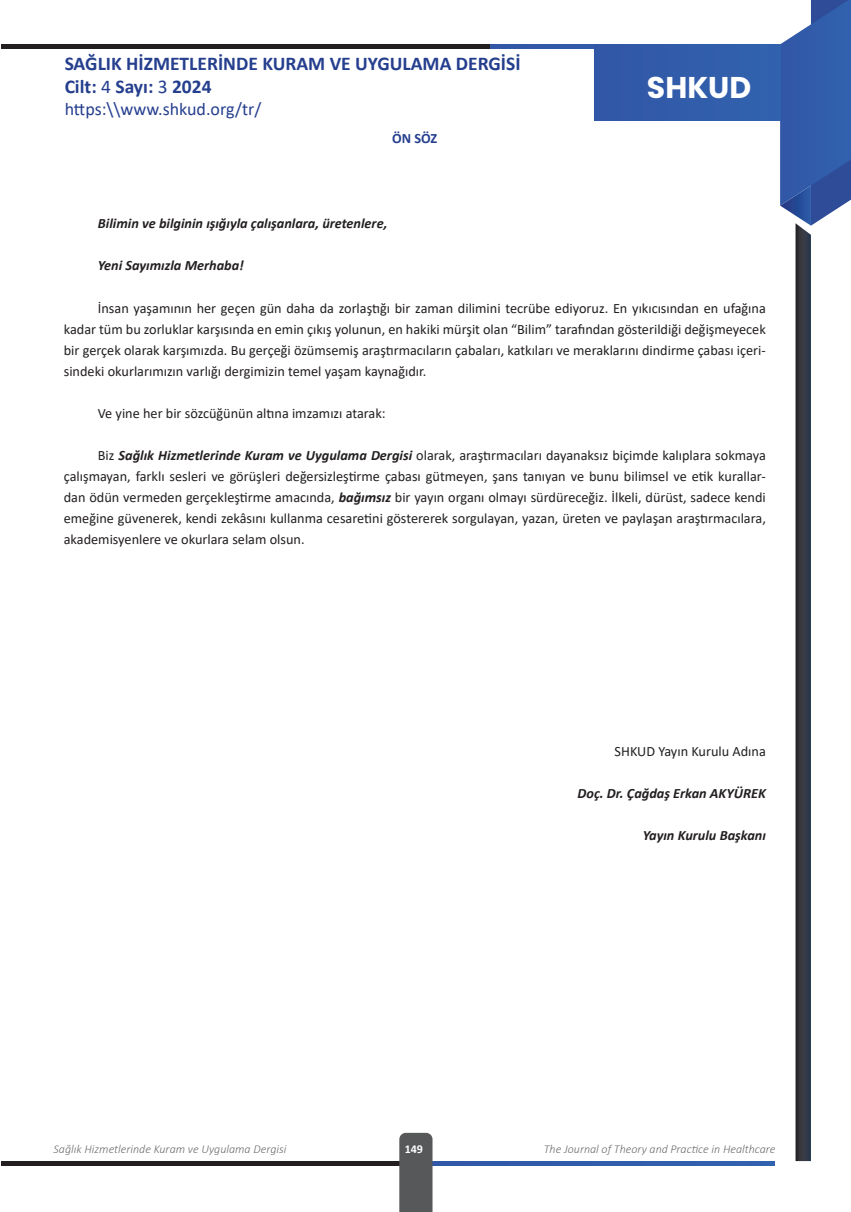
<style>
.page{position:relative;width:851px;height:1212px;background:#fff}
.page>*{position:absolute;margin:0;border:0;box-sizing:border-box;transform-origin:0 0}
.t1{font:700 30px "Poppins";color:#fff}
.t2{font:700 19.5px/22.5px "Calibri";color:#253f8e}
.t3{font:18px "Calibri";color:#253f8e}
.t4{font:14.25px/21px "Calibri";color:#231f20;text-align:justify}
.t5{font:italic 700 14.25px "Calibri";color:#231f20}
.t6{font:700 14.25px "Calibri";color:#253f8e}
.t7{font:italic 300 12px "Calibri";color:#6c6d70}
.t8{font:700 12px "Calibri";color:#fff}
.s1{font-weight:400}
.s2{font-weight:700;font-style:italic}
</style>
<div class="page">
<hr style="left:1px;top:1161px;width:415px;height:4px;background:#231f20">
<hr style="left:412px;top:1161px;width:362px;height:4px;background:#315daa">
<hr style="left:1px;top:45px;width:489px;height:4px;background:#231f20">
<hr style="left:490px;top:45px;width:290px;height:4px;background:#3159a7">
<div style="left:594px;top:45px;width:186px;height:76px;background:#315daa"></div>
<svg style="left:780px;top:0;width:70px;height:1161px"></svg>
<div style="left:399px;top:1133px;width:33px;height:79px;background:#57585a"></div>
<h2 class="t2" style="left:65px;top:52px;width:457px">SAĞLIK HİZMETLERİNDE KURAM VE UYGULAMA DERGİSİ<br>Cilt: <span class="s1">4</span> Sayı: <span class="s1">3</span> 2024</h2>
<p class="t3" style="left:65px;top:97px;width:198px">https:\\www.shkud.org/tr/</p>
<p class="t6" style="left:392px;top:128px;width:47px">ÖN SÖZ</p>
<h1 class="t1" style="left:646px;top:70px;width:106px">SHKUD</h1>
<p class="t5" style="left:98px;top:213px;width:291px">Bilimin ve bilginin ışığıyla çalışanlara, üretenlere,</p>
<p class="t5" style="left:98px;top:255px;width:147px">Yeni Sayımızla Merhaba!</p>
<p class="t4" style="left:64px;top:297px;width:703px;text-indent:34px">İnsan yaşamının her geçen gün daha da zorlaştığı bir zaman dilimini tecrübe ediyoruz. En yıkıcısından en ufağına kadar tüm bu zorluklar karşısında en emin çıkış yolunun, en hakiki mürşit olan “Bilim” tarafından gösterildiği değişmeyecek bir gerçek olarak karşımızda. Bu gerçeği özümsemiş araştırmacıların çabaları, katkıları ve meraklarını dindirme çabası içeri&shy;sindeki okurlarımızın varlığı dergimizin temel yaşam kaynağıdır.</p>
<p class="t4" style="left:98px;top:402px;width:289px">Ve yine her bir sözcüğünün altına imzamızı atarak:</p>
<p class="t4" style="left:64px;top:445px;width:703px;text-indent:34px">Biz <span class="s2">Sağlık Hizmetlerinde Kuram ve Uygulama Dergisi</span> olarak, araştırmacıları dayanaksız biçimde kalıplara sokmaya çalışmayan, farklı sesleri ve görüşleri değersizleştirme çabası gütmeyen, şans tanıyan ve bunu bilimsel ve etik kurallar&shy;dan ödün vermeden gerçekleştirme amacında, <span class="s2">bağımsız</span> bir yayın organı olmayı sürdüreceğiz. İlkeli, dürüst, sadece kendi emeğine güvenerek, kendi zekâsını kullanma cesaretini göstererek sorgulayan, yazan, üreten ve paylaşan araştırmacılara, akademisyenlere ve okurlara selam olsun.</p>
<p class="t4" style="left:614px;top:740px;width:153px">SHKUD Yayın Kurulu Adına</p>
<p class="t5" style="left:577px;top:783px;width:190px">Doç. Dr. Çağdaş Erkan AKYÜREK</p>
<p class="t5" style="left:642px;top:825px;width:124px">Yayın Kurulu Başkanı</p>
<p class="t7" style="left:54px;top:1141px;width:234px">Sağlık Hizmetlerinde Kuram ve Uygulama Dergisi</p>
<p class="t8" style="left:404px;top:1140px;width:20px">149</p>
<p class="t7" style="left:543px;top:1141px;width:233px">The Journal of Theory and Practice in Healthcare</p>
</div>
